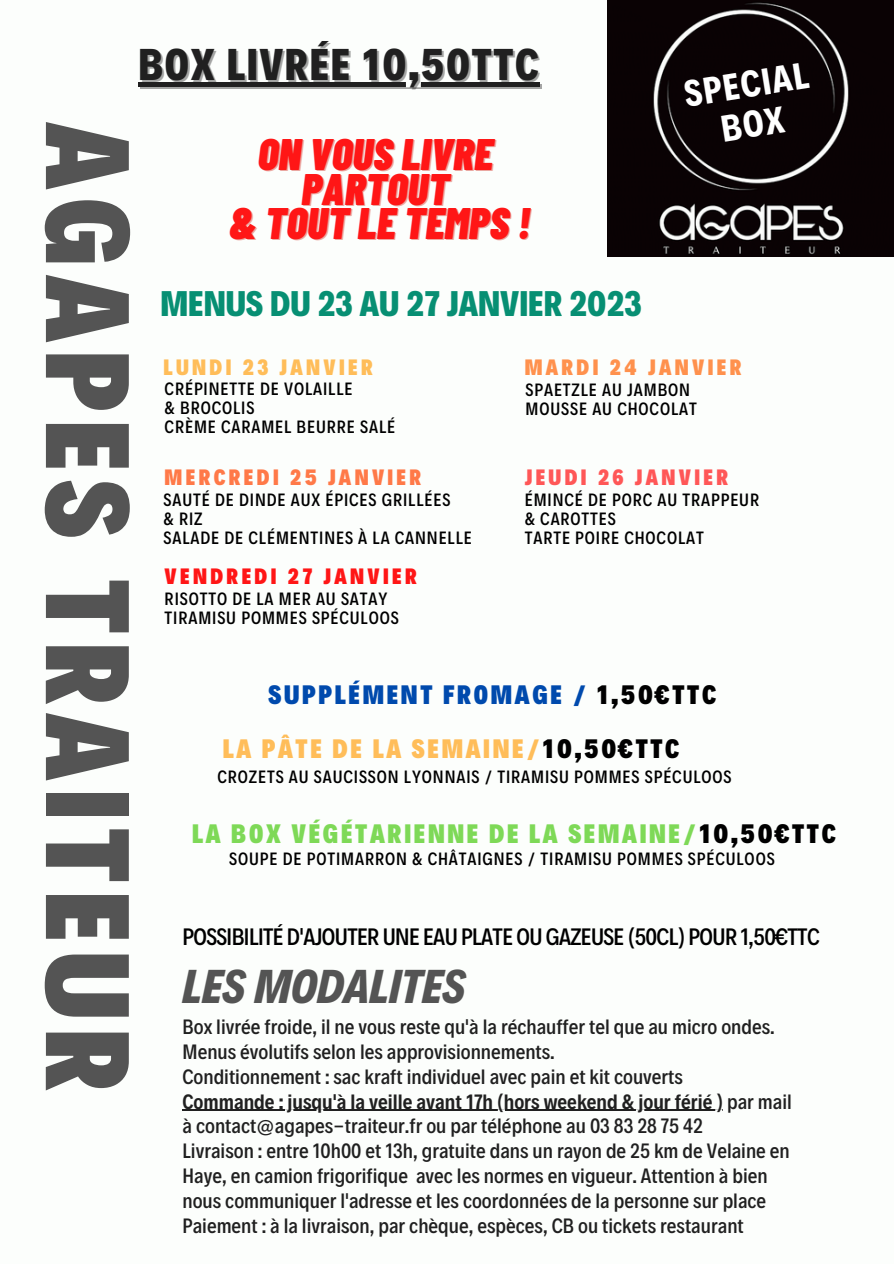
<style>
.page{position:relative;width:894px;height:1264px;background:#fff}
.page>*{position:absolute;margin:0;border:0;box-sizing:border-box;transform-origin:0 0}
.t1{font:900 120px "Decalotype";letter-spacing:.075em;color:#545454}
.t2{font:italic 800 48px "Decalotype";color:#545454}
.t3{font:800 45px "Decalotype";letter-spacing:.035em;color:#202020}
.t4{font:italic 900 44.1px/34.2px "Barlow Condensed";color:#ff1616;text-align:center}
.t5{font:700 37.8px/40.2px "Decalotype";color:#fff;text-align:center}
.t6{font:800 36px "Decalotype";color:#078f73}
.t7{font:900 27px "Decalotype";letter-spacing:.1em;color:#7ed957}
.t8{font:900 27px "Decalotype";letter-spacing:.1em;color:#ffbd59}
.t9{font:900 27px "Decalotype";letter-spacing:.1em;color:#004aad}
.t10{font:500 24px "Decalotype";letter-spacing:-.025em;color:#000}
.t11{font:900 22.5px "Decalotype";letter-spacing:.15em;color:#ff7948}
.t12{font:900 22.5px "Decalotype";letter-spacing:.15em;color:#ff1616}
.t13{font:900 22.5px "Decalotype";letter-spacing:.15em;color:#ffbd59}
.t14{font:900 22.5px "Decalotype";letter-spacing:.15em;color:#ff914d}
.t15{font:900 22.5px "Decalotype";letter-spacing:.15em;color:#ff5757}
.t16{font:500 21px/24.8px "Decalotype";color:#202020}
.t17{font:500 18px/19.2px "Decalotype";letter-spacing:.05em;color:#000}
.s1{color:#000}
.s2{font-weight:600}
</style>
<div class="page">
<img style="left:607px;top:1px;width:286px;height:255px">
<div style="left:140px;top:84px;width:402px;height:5px;background:#a4a5a4"></div>
<div style="left:139px;top:82px;width:401px;height:5px;background:#202020"></div>
<hr style="left:182px;top:1109px;width:541px;height:1px;background:#202020">
<h1 class="t1" style="left:167px;top:123px;width:969px;rotate:90deg">AGAPES TRAITEUR</h1>
<h3 class="t3" style="left:139px;top:34px;width:401px">BOX LIVRÉE 10,50TTC</h3>
<h3 class="t4" style="left:229px;top:135px;width:303px">ON VOUS LIVRE<br>PARTOUT<br>&amp; TOUT LE TEMPS !</h3>
<h3 class="t6" style="left:160px;top:279px;width:483px">MENUS DU 23 AU 27 JANVIER 2023</h3>
<h3 class="t5" style="left:681px;top:72px;width:126px;rotate:-9deg">SPECIAL<br>BOX</h3>
<p class="t13" style="left:163px;top:352px;width:211px">LUNDI 23 JANVIER</p>
<p class="t14" style="left:524px;top:352px;width:218px">MARDI 24 JANVIER</p>
<p class="t17" style="left:165px;top:378px;width:232px">CRÉPINETTE DE VOLAILLE<br>&amp; BROCOLIS<br>CRÈME CARAMEL BEURRE SALÉ</p>
<p class="t17" style="left:525px;top:379px;width:173px">SPAETZLE AU JAMBON<br>MOUSSE AU CHOCOLAT</p>
<p class="t11" style="left:165px;top:462px;width:258px">MERCREDI 25 JANVIER</p>
<p class="t15" style="left:524px;top:462px;width:205px">JEUDI 26 JANVIER</p>
<p class="t17" style="left:163px;top:489px;width:310px">SAUTÉ DE DINDE AUX ÉPICES GRILLÉES<br>&amp; RIZ<br>SALADE DE CLÉMENTINES À LA CANNELLE</p>
<p class="t17" style="left:524px;top:489px;width:236px">ÉMINCÉ DE PORC AU TRAPPEUR &amp; CAROTTES<br>TARTE POIRE CHOCOLAT</p>
<p class="t12" style="left:165px;top:561px;width:253px">VENDREDI 27 JANVIER</p>
<p class="t17" style="left:165px;top:588px;width:235px">RISOTTO DE LA MER AU SATAY<br>TIRAMISU POMMES SPÉCULOOS</p>
<p class="t9" style="left:268px;top:676px;width:449px">SUPPLÉMENT FROMAGE / <span class="s1">1,50€TTC</span></p>
<p class="t8" style="left:223px;top:730px;width:458px">LA PÂTE DE LA SEMAINE/<span class="s1">10,50€TTC</span></p>
<p class="t17" style="left:217px;top:766px;width:515px">CROZETS AU SAUCISSON LYONNAIS / TIRAMISU POMMES SPÉCULOOS</p>
<p class="t7" style="left:192px;top:816px;width:645px">LA BOX VÉGÉTARIENNE DE LA SEMAINE/<span class="s1">10,50€TTC</span></p>
<p class="t17" style="left:229px;top:848px;width:547px">SOUPE DE POTIMARRON &amp; CHÂTAIGNES / TIRAMISU POMMES SPÉCULOOS</p>
<p class="t10" style="left:182px;top:920px;width:638px">POSSIBILITÉ D'AJOUTER UNE EAU PLATE OU GAZEUSE (50CL) POUR 1,50€TTC</p>
<h2 class="t2" style="left:182px;top:954px;width:284px">LES MODALITES</h2>
<p class="t16" style="left:182px;top:1013px;width:610px">Box livrée froide, il ne vous reste qu'à la réchauffer tel que au micro ondes.<br>Menus évolutifs selon les approvisionnements.<br>Conditionnement : sac kraft individuel avec pain et kit couverts<br><span class="s2">Commande : jusqu'à la veille avant 17h (hors weekend &amp; jour férié )</span> par mail à contact@agapes-traiteur.fr ou par téléphone au 03 83 28 75 42<br>Livraison : entre 10h00 et 13h, gratuite dans un rayon de 25 km de Velaine en Haye, en camion frigorifique avec les normes en vigueur. Attention à bien nous communiquer l'adresse et les coordonnées de la personne sur place Paiement : à la livraison, par chèque, espèces, CB ou tickets restaurant</p>
</div>
